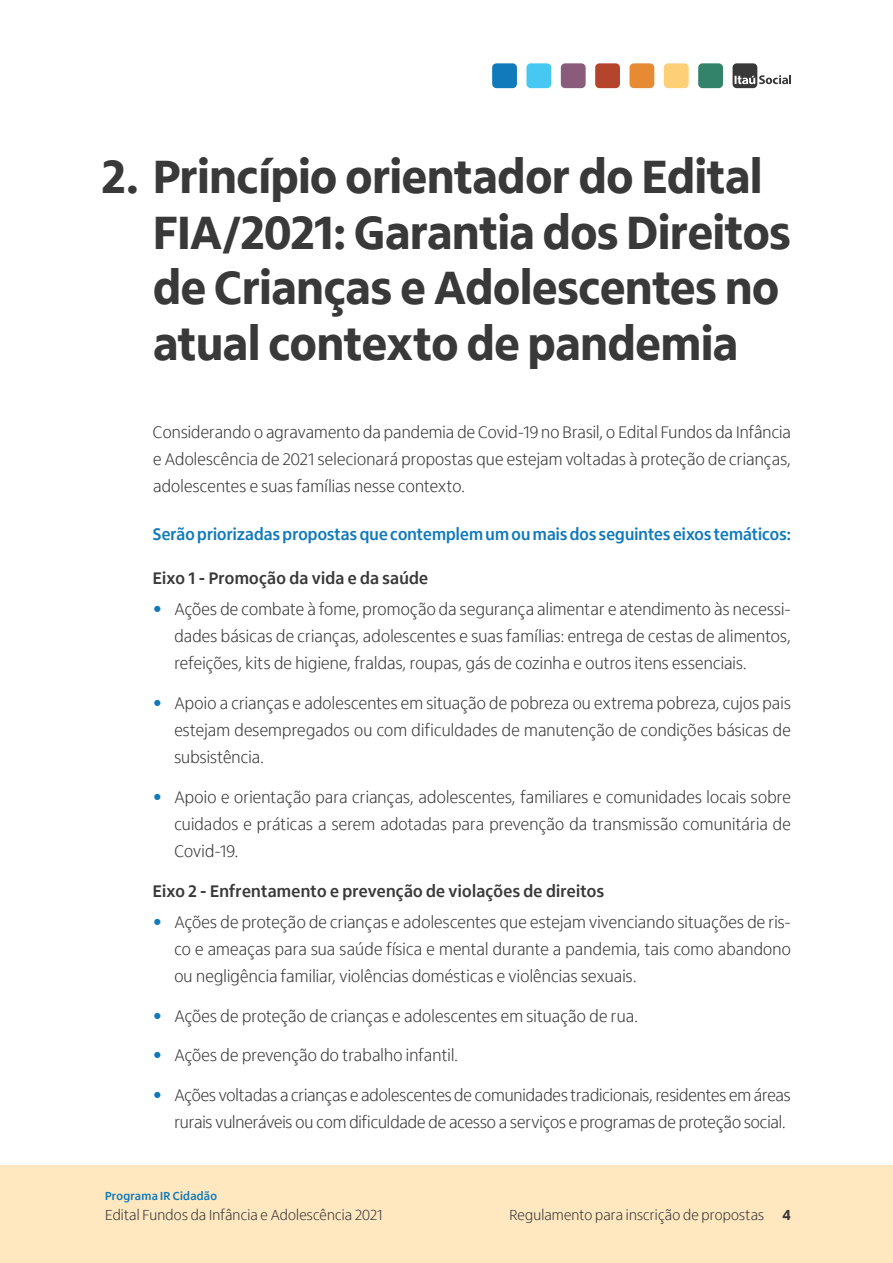
<style>
.page{position:relative;width:893px;height:1263px;background:#fff}
.page>*{position:absolute;margin:0;border:0;box-sizing:border-box;transform-origin:0 0}
.t1{font:800 48px/55.5px "Itau Display";letter-spacing:-.005em;color:#393939}
.t2{font:300 17.25px/27px "Itau Display";letter-spacing:.005em;color:#393939;text-align:justify}
.t3{font:700 17.25px "Itau Display";letter-spacing:.015em;color:#393939}
.t4{font:700 17.25px "Itau Display";letter-spacing:.01em;color:#117aba}
.t5{font:300 15px "Itau Display";letter-spacing:.01em;color:#393939}
.t6{font:800 15px "Itau Display";color:#393939}
.t7{font:700 12px "Itau Display";letter-spacing:.025em;color:#117aba}
.s1{font-family:"Avenir";color:#117aba}
</style>
<div class="page">
<div style="left:0;top:1165px;width:893px;height:98px;background:#ffe8c0"></div>
<svg style="left:732px;top:63px;width:59px;height:25px"></svg>
<div style="left:698px;top:63px;width:25px;height:25px;background:#328369;border-radius:4px"></div>
<div style="left:664px;top:63px;width:25px;height:25px;background:#fdd077;border-radius:4px"></div>
<div style="left:629px;top:63px;width:25px;height:25px;background:#e68a34;border-radius:4px"></div>
<div style="left:595px;top:63px;width:25px;height:25px;background:#b5442d;border-radius:4px"></div>
<div style="left:561px;top:63px;width:25px;height:25px;background:#8a5c7c;border-radius:4px"></div>
<div style="left:526px;top:63px;width:25px;height:25px;background:#47c8f2;border-radius:4px"></div>
<div style="left:492px;top:63px;width:25px;height:25px;background:#117aba;border-radius:4px"></div>
<h1 class="t1" style="left:153px;top:150px;width:639px;text-indent:-51px">2. Princípio orientador do Edital<br>FIA/2021: Garantia dos Direitos de Crianças e Adolescentes no atual contexto de pandemia</h1>
<p class="t2" style="left:153px;top:419px;width:639px">Considerando o agravamento da pandemia de Covid-19 no Brasil, o Edital Fundos da Infância e Adolescência de 2021 selecionará propostas que estejam voltadas à proteção de crianças, adolescentes e suas famílias nesse contexto.</p>
<p class="t4" style="left:153px;top:524px;width:639px">Serão priorizadas propostas que contemplem um ou mais dos seguintes eixos temáticos:</p>
<p class="t3" style="left:153px;top:568px;width:277px">Eixo 1 - Promoção da vida e da saúde</p>
<p class="t2" style="left:174px;top:596px;width:618px;text-indent:-21px"><span class="s1">•</span> Ações de combate à fome, promoção da segurança alimentar e atendimento às necessi&shy;dades básicas de crianças, adolescentes e suas famílias: entrega de cestas de alimentos, refeições, kits de higiene, fraldas, roupas, gás de cozinha e outros itens essenciais.</p>
<p class="t2" style="left:174px;top:690px;width:618px;text-indent:-21px"><span class="s1">•</span> Apoio a crianças e adolescentes em situação de pobreza ou extrema pobreza, cujos pais estejam desempregados ou com dificuldades de manutenção de condições básicas de subsistência.</p>
<p class="t2" style="left:174px;top:784px;width:618px;text-indent:-21px"><span class="s1">•</span> Apoio e orientação para crianças, adolescentes, familiares e comunidades locais sobre cuidados e práticas a serem adotadas para prevenção da transmissão comunitária de Covid-19.</p>
<p class="t3" style="left:153px;top:881px;width:453px">Eixo 2 - Enfrentamento e prevenção de violações de direitos</p>
<p class="t2" style="left:174px;top:909px;width:618px;text-indent:-21px"><span class="s1">•</span> Ações de proteção de crianças e adolescentes que estejam vivenciando situações de ris&shy;co e ameaças para sua saúde física e mental durante a pandemia, tais como abandono ou negligência familiar, violências domésticas e violências sexuais.</p>
<p class="t2" style="left:153px;top:1002px;width:486px"><span class="s1">•</span> Ações de proteção de crianças e adolescentes em situação de rua.</p>
<p class="t2" style="left:153px;top:1042px;width:306px"><span class="s1">•</span> Ações de prevenção do trabalho infantil.</p>
<p class="t2" style="left:174px;top:1082px;width:618px;text-indent:-21px"><span class="s1">•</span> Ações voltadas a crianças e adolescentes de comunidades tradicionais, residentes em áreas rurais vulneráveis ou com dificuldade de acesso a serviços e programas de proteção social.</p>
<p class="t7" style="left:105px;top:1189px;width:114px">Programa IR Cidadão</p>
<p class="t5" style="left:105px;top:1206px;width:279px">Edital Fundos da Infância e Adolescência 2021</p>
<p class="t5" style="left:509px;top:1206px;width:256px">Regulamento para inscrição de propostas</p>
<p class="t6" style="left:783px;top:1206px;width:10px">4</p>
</div>
